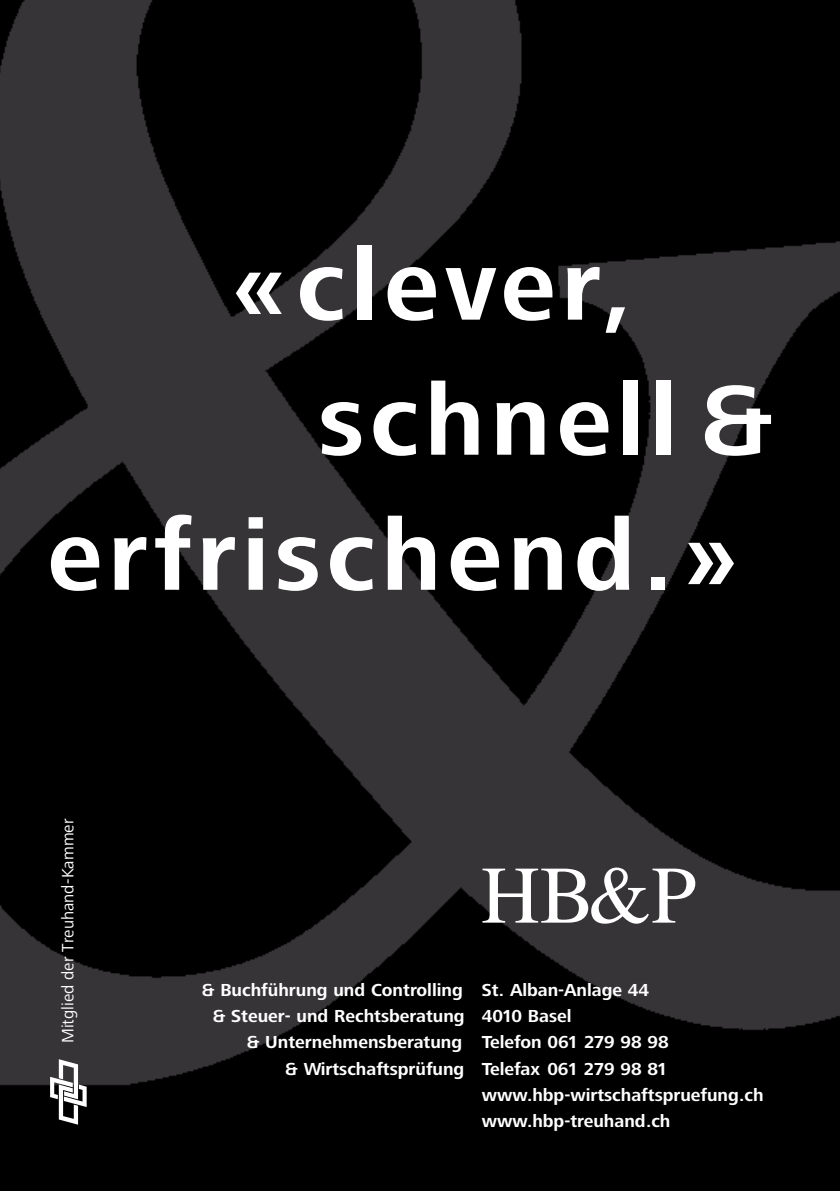
<style>
.page{position:relative;width:840px;height:1191px;background:#fff}
.page>*{position:absolute;margin:0;border:0;box-sizing:border-box;transform-origin:0 0}
.t1{font:700 102.8px "Frutiger Next LT";letter-spacing:.055em;color:#fff}
.t2{font:700 18px/26.2px "Frutiger Next LT";color:#fff;text-align:right}
.t3{font:17px "Frutiger Next LT";color:#fff}
</style>
<div class="page">
<img style="left:0;top:0;width:839px;height:1191px">
<svg style="left:50px;top:1059px;width:37px;height:65px"></svg>
<svg style="left:482px;top:867px;width:213px;height:56px"></svg>
<p class="t1" style="left:233px;top:228px;width:400px">«clever,</p>
<p class="t1" style="left:318px;top:363px;width:456px">schnell &amp;</p>
<p class="t1" style="left:47px;top:498px;width:690px">erfrischend.»</p>
<p class="t3" style="left:58px;top:1043px;width:226px;rotate:-90deg">Mitglied der Treuhand-Kammer</p>
<p class="t2" style="left:202px;top:977px;width:264px">&amp; Buchführung und Controlling &amp; Steuer- und Rechtsberatung &amp; Unternehmensberatung<br>&amp; Wirtschaftsprüfung</p>
<p class="t2" style="left:481px;top:976px;width:283px;text-align:left">St. Alban-Anlage 44<br>4010 Basel<br>Telefon 061 279 98 98<br>Telefax 061 279 98 81 www.hbp-wirtschaftspruefung.ch www.hbp-treuhand.ch</p>
</div>
